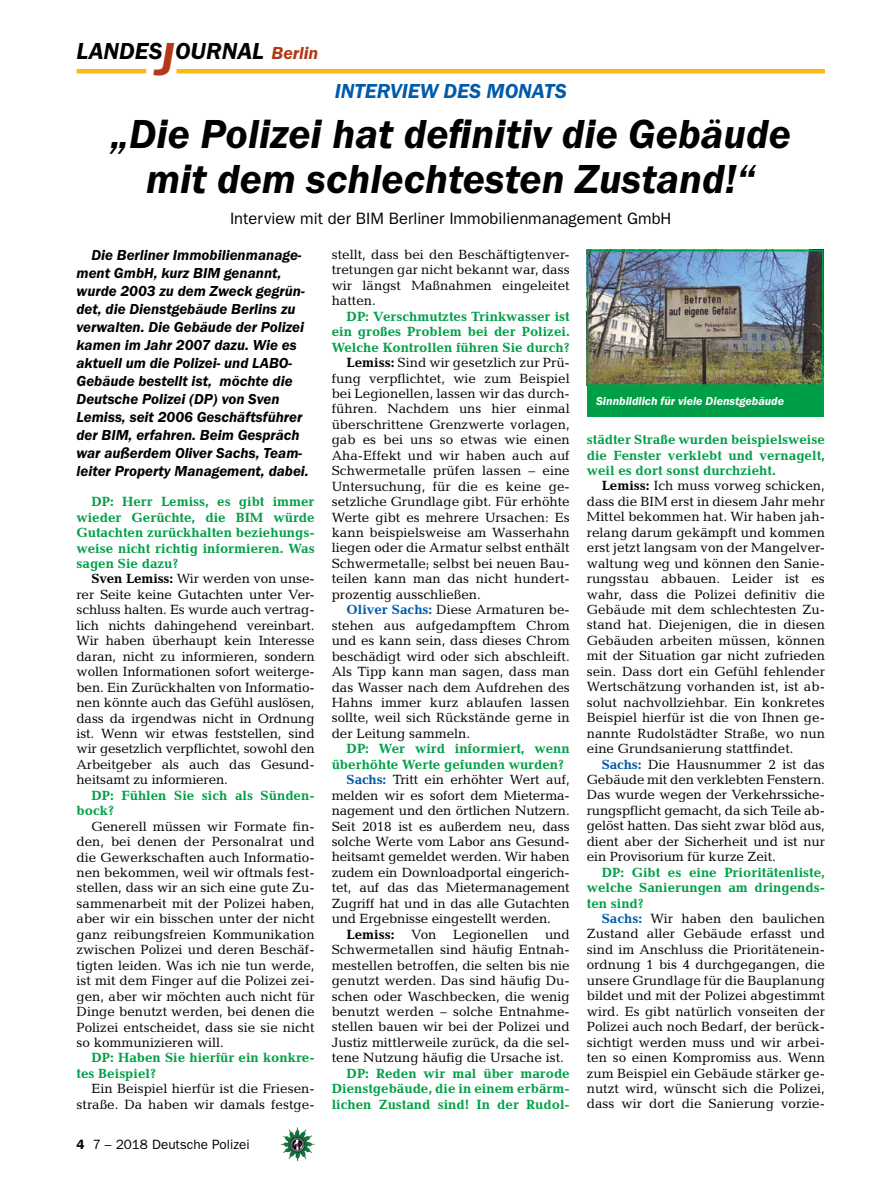
<style>
.page{position:relative;width:893px;height:1191px;background:#fff}
.page>*{position:absolute;margin:0;border:0;box-sizing:border-box;transform-origin:0 0}
.t1{font:italic 600 42px/45px "Franklin Gothic Itc T";color:#000;text-align:center}
.t2{font:italic 600 24px "Franklin Gothic Itc T";color:#000}
.t3{font:italic 600 21px "Franklin Gothic Itc T";color:#005baa}
.t4{font:16.5px "Franklin Gothic";color:#000}
.t5{font:italic 600 15px/18px "Franklin Gothic Itc T";color:#000}
.t6{font:13.5px/15.5px "Candida";color:#000;text-align:justify}
.t7{font:700 13.5px/15.5px "Candida";color:#009f47;text-align:justify}
.t8{font:13.5px "Franklin Gothic";color:#000}
.t9{font:italic 600 12px "Franklin Gothic Itc T";color:#fff}
.s1{font-size:48px;color:#b33916}
.s2{font-size:18px;color:#b33916}
.s3{font-weight:700}
.s4{font-weight:700;color:#005baa}
.s5{font-weight:600}
</style>
<div class="page">
<hr style="left:77px;top:69px;width:69px;height:4px;background:#fdb913">
<hr style="left:176px;top:69px;width:649px;height:4px;background:#fdb913">
<img style="left:281px;top:1128px;width:16px;height:24px">
<img style="left:590px;top:253px;width:230px;height:130px">
<div style="left:587px;top:250px;width:236px;height:136px;border:2px solid #009f47"></div>
<div style="left:587px;top:386px;width:237px;height:31px;background:#009f47"></div>
<h2 class="t2" style="left:77px;top:37px;width:243px">LANDES<span class="s1">J</span>OURNAL <span class="s2">Berlin</span></h2>
<h3 class="t3" style="left:335px;top:79px;width:123px">Inter view des</h3>
<h3 class="t3" style="left:487px;top:79px;width:16px">mona</h3>
<h3 class="t3" style="left:544px;top:79px;width:22px">ts</h3>
<h1 class="t1" style="left:111px;top:111px;width:682px">„Die Polizei hat definitiv die Gebäude mit dem schlechtesten Zustand!“</h1>
<p class="t4" style="left:230px;top:209px;width:443px">Interview mit der BIM Berliner Immobilienmanagement GmbH</p>
<p class="t6" style="left:332px;top:247px;width:240px">stellt, dass bei den Beschäftigtenver&shy;tretungen gar nicht bekannt war, dass wir längst Maßnahmen eingeleitet hatten.</p>
<p class="t7" style="left:347px;top:308px;width:225px">DP: Verschmutztes Trinkwasser ist</p>
<p class="t7" style="left:332px;top:324px;width:240px">ein großes Problem bei der Polizei.</p>
<p class="t7" style="left:332px;top:339px;width:240px">Welche Kontrollen führen Sie durch?</p>
<p class="t6" style="left:347px;top:355px;width:225px"><span class="s3">Lemiss:</span> Sind wir gesetzlich zur Prü-</p>
<p class="t6" style="left:332px;top:370px;width:240px">fung verpflichtet, wie zum Beispiel</p>
<p class="t6" style="left:332px;top:386px;width:240px">bei Legionellen, lassen wir das durch-</p>
<p class="t6" style="left:332px;top:401px;width:240px">führen. Nachdem uns hier einmal</p>
<p class="t6" style="left:332px;top:416px;width:240px">überschrittene Grenzwerte vorlagen,</p>
<p class="t6" style="left:332px;top:432px;width:240px">gab es bei uns so etwas wie einen</p>
<p class="t6" style="left:332px;top:447px;width:240px">Aha-Effekt und wir haben auch auf</p>
<p class="t6" style="left:332px;top:463px;width:240px">Schwermetalle prüfen lassen – eine</p>
<p class="t6" style="left:332px;top:478px;width:240px">Untersuchung, für die es keine ge-</p>
<p class="t6" style="left:332px;top:494px;width:240px">setzliche Grundlage gibt. Für erhöhte</p>
<p class="t6" style="left:332px;top:509px;width:240px">Werte gibt es mehrere Ursachen: Es</p>
<p class="t6" style="left:332px;top:525px;width:240px">kann beispielsweise am Wasserhahn</p>
<p class="t6" style="left:332px;top:540px;width:240px">liegen oder die Armatur selbst enthält</p>
<p class="t6" style="left:332px;top:555px;width:240px">Schwermetalle; selbst bei neuen Bau-</p>
<p class="t6" style="left:332px;top:571px;width:240px">teilen kann man das nicht hundert-</p>
<p class="t6" style="left:332px;top:586px;width:151px">prozentig ausschließen.</p>
<p class="t6" style="left:347px;top:602px;width:225px"><span class="s4">Oliver Sachs:</span> Diese Armaturen be-</p>
<p class="t6" style="left:332px;top:617px;width:240px">stehen aus aufgedampftem Chrom</p>
<p class="t6" style="left:332px;top:633px;width:240px">und es kann sein, dass dieses Chrom</p>
<p class="t6" style="left:332px;top:648px;width:240px">beschädigt wird oder sich abschleift.</p>
<p class="t6" style="left:332px;top:664px;width:240px">Als Tipp kann man sagen, dass man</p>
<p class="t6" style="left:332px;top:679px;width:240px">das Wasser nach dem Aufdrehen des</p>
<p class="t6" style="left:332px;top:694px;width:240px">Hahns immer kurz ablaufen lassen</p>
<p class="t6" style="left:332px;top:710px;width:240px">sollte, weil sich Rückstände gerne in</p>
<p class="t6" style="left:332px;top:725px;width:140px">der Leitung sammeln.</p>
<p class="t7" style="left:347px;top:741px;width:225px">DP: Wer wird informiert, wenn</p>
<p class="t7" style="left:332px;top:756px;width:234px">überhöhte Werte gefunden wurden?</p>
<p class="t6" style="left:347px;top:772px;width:225px"><span class="s4">Sachs:</span> Tritt ein erhöhter Wert auf,</p>
<p class="t6" style="left:332px;top:787px;width:240px">melden wir es sofort dem Mieterma-</p>
<p class="t6" style="left:332px;top:803px;width:240px">nagement und den örtlichen Nutzern.</p>
<p class="t6" style="left:332px;top:818px;width:240px">Seit 2018 ist es außerdem neu, dass</p>
<p class="t6" style="left:332px;top:833px;width:240px">solche Werte vom Labor ans Gesund-</p>
<p class="t6" style="left:332px;top:849px;width:240px">heitsamt gemeldet werden. Wir haben</p>
<p class="t6" style="left:332px;top:864px;width:240px">zudem ein Downloadportal eingerich-</p>
<p class="t6" style="left:332px;top:880px;width:240px">tet, auf das das Mietermanagement</p>
<p class="t6" style="left:332px;top:895px;width:240px">Zugriff hat und in das alle Gutachten</p>
<p class="t6" style="left:332px;top:911px;width:221px">und Ergebnisse eingestellt werden.</p>
<p class="t6" style="left:347px;top:926px;width:225px"><span class="s3">Lemiss:</span> Von Legionellen und</p>
<p class="t6" style="left:332px;top:942px;width:240px">Schwermetallen sind häufig Entnah-</p>
<p class="t6" style="left:332px;top:957px;width:240px">mestellen betroffen, die selten bis nie</p>
<p class="t6" style="left:332px;top:972px;width:240px">genutzt werden. Das sind häufig Du-</p>
<p class="t6" style="left:332px;top:988px;width:240px">schen oder Waschbecken, die wenig</p>
<p class="t6" style="left:332px;top:1003px;width:240px">benutzt werden – solche Entnahme-</p>
<p class="t6" style="left:332px;top:1019px;width:240px">stellen bauen wir bei der Polizei und</p>
<p class="t6" style="left:332px;top:1034px;width:240px">Justiz mittlerweile zurück, da die sel-</p>
<p class="t6" style="left:332px;top:1050px;width:234px">tene Nutzung häufig die Ursache ist.</p>
<p class="t7" style="left:332px;top:1065px;width:240px;text-indent:15px">DP: Reden wir mal über marode Dienstgebäude, die in einem erbärm&shy;lichen Zustand sind! In der Rudol-</p>
<p class="t5" style="left:77px;top:246px;width:234px;text-indent:15px">Die Berliner Immobilienmanage&shy;ment GmbH, kurz BIM genannt, wurde 2003 zu dem Zweck gegrün&shy;det, die Dienstgebäude Berlins zu verwalten. Die Gebäude der Polizei kamen im Jahr 2007 dazu. Wie es aktuell um die Polizei- und LABO-<br>Gebäude bestellt ist, möchte die<br>Deutsche Polizei (DP) von Sven<br>Lemiss, seit 2006 Geschäftsführer der BIM, erfahren. Beim Gespräch war außerdem Oliver Sachs, Team&shy;leiter Property Management, dabei.</p>
<p class="t7" style="left:77px;top:494px;width:240px;text-indent:15px">DP: Herr Lemiss, es gibt immer wieder Gerüchte, die BIM würde Gutachten zurückhalten beziehungs&shy;weise nicht richtig informieren. Was sagen Sie dazu?</p>
<p class="t6" style="left:77px;top:571px;width:240px;text-indent:15px"><span class="s3">Sven Lemiss:</span> Wir werden von unse&shy;rer Seite keine Gutachten unter Ver&shy;schluss halten. Es wurde auch vertrag&shy;lich nichts dahingehend vereinbart.<br>Wir haben überhaupt kein Interesse daran, nicht zu informieren, sondern wollen Informationen sofort weiterge&shy;ben. Ein Zurückhalten von Informatio&shy;nen könnte auch das Gefühl auslösen, dass da irgendwas nicht in Ordnung ist. Wenn wir etwas feststellen, sind wir gesetzlich verpflichtet, sowohl den Arbeitgeber als auch das Gesund&shy;heitsamt zu informieren.</p>
<p class="t7" style="left:77px;top:787px;width:240px;text-indent:15px">DP: Fühlen Sie sich als Sünden&shy;bock?</p>
<p class="t6" style="left:77px;top:818px;width:240px;text-indent:15px">Generell müssen wir Formate fin&shy;den, bei denen der Personalrat und die Gewerkschaften auch Informatio&shy;nen bekommen, weil wir oftmals fest&shy;stellen, dass wir an sich eine gute Zu&shy;sammenarbeit mit der Polizei haben, aber wir ein bisschen unter der nicht ganz reibungsfreien Kommunikation zwischen Polizei und deren Beschäf&shy;tigten leiden. Was ich nie tun werde, ist mit dem Finger auf die Polizei zei&shy;gen, aber wir möchten auch nicht für Dinge benutzt werden, bei denen die Polizei entscheidet, dass sie sie nicht so kommunizieren will.</p>
<p class="t7" style="left:77px;top:1050px;width:240px;text-indent:15px">DP: Haben Sie hierfür ein konkre&shy;tes Beispiel?</p>
<p class="t6" style="left:77px;top:1081px;width:240px;text-align:right">Ein Beispiel hierfür ist die Friesen&shy;straße. Da haben wir damals festge-</p>
<p class="t9" style="left:596px;top:394px;width:190px">Sinnbildlich für viele Dienstgebäude</p>
<p class="t7" style="left:587px;top:432px;width:240px">städter Straße wurden beispielsweise die Fenster verklebt und vernagelt, weil es dort sonst durchzieht.</p>
<p class="t6" style="left:587px;top:478px;width:240px;text-indent:15px"><span class="s3">Lemiss:</span> Ich muss vorweg schicken, dass die BIM erst in diesem Jahr mehr Mittel bekommen hat. Wir haben jah&shy;relang darum gekämpft und kommen erst jetzt langsam von der Mangelver&shy;waltung weg und können den Sanie&shy;rungsstau abbauen. Leider ist es wahr, dass die Polizei definitiv die Gebäude mit dem schlechtesten Zu&shy;stand hat. Diejenigen, die in diesen Gebäuden arbeiten müssen, können mit der Situation gar nicht zufrieden sein. Dass dort ein Gefühl fehlender Wertschätzung vorhanden ist, ist ab&shy;solut nachvollziehbar. Ein konkretes Beispiel hierfür ist die von Ihnen ge&shy;nannte Rudolstädter Straße, wo nun eine Grundsanierung stattfindet.</p>
<p class="t6" style="left:587px;top:756px;width:240px;text-indent:15px"><span class="s4">Sachs:</span> Die Hausnummer 2 ist das Gebäude mit den verklebten Fenstern.<br>Das wurde wegen der Verkehrssiche&shy;rungspflicht gemacht, da sich Teile ab&shy;gelöst hatten. Das sieht zwar blöd aus, dient aber der Sicherheit und ist nur ein Provisorium für kurze Zeit.</p>
<p class="t7" style="left:587px;top:864px;width:240px;text-indent:15px">DP: Gibt es eine Prioritätenliste, welche Sanierungen am dringends&shy;ten sind?</p>
<p class="t6" style="left:587px;top:910px;width:240px;text-indent:15px"><span class="s4">Sachs:</span> Wir haben den baulichen Zustand aller Gebäude erfasst und sind im Anschluss die Prioritätenein&shy;ordnung 1 bis 4 durchgegangen, die unsere Grundlage für die Bauplanung bildet und mit der Polizei abgestimmt wird. Es gibt natürlich vonseiten der Polizei auch noch Bedarf, der berück&shy;sichtigt werden muss und wir arbei&shy;ten so einen Kompromiss aus. Wenn zum Beispiel ein Gebäude stärker ge&shy;nutzt wird, wünscht sich die Polizei, dass wir dort die Sanierung vorzie-</p>
<p class="t8" style="left:77px;top:1136px;width:175px"><span class="s5">4</span> 7 – 2018 Deutsche Polizei</p>
</div>
